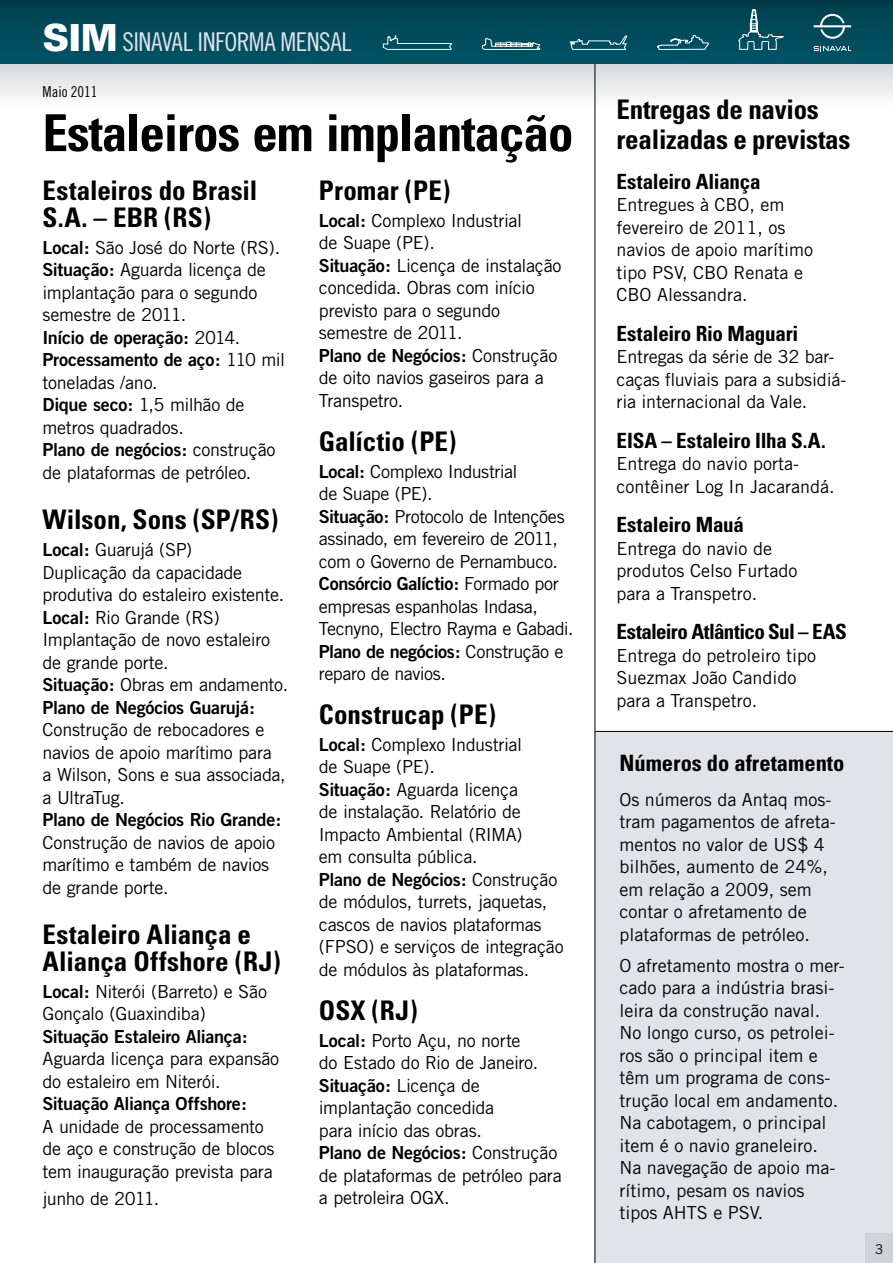
<style>
.page{position:relative;width:893px;height:1263px;background:#fff}
.page>*{position:absolute;margin:0;border:0;box-sizing:border-box;transform-origin:0 0}
.t1{font:700 condensed 51px "Univers";letter-spacing:-.02em;color:#000}
.t2{font:700 condensed 27px/27px "Univers";letter-spacing:-.01em;color:#000}
.t3{font:25.8px "Trade Gothic Cond Eighteen";letter-spacing:-.02em;color:#e0e3e7}
.t4{font:700 condensed 22.5px "Univers";color:#000}
.t5{font:700 condensed 21px "Univers";letter-spacing:-.015em;color:#000}
.t6{font:700 condensed 21px "Univers";letter-spacing:-.035em;color:#000}
.t7{font:18px/22.5px "Trade Gothic";letter-spacing:-.01em;color:#000}
.t8{font:18px/22.5px "Trade Gothic Bold Two";letter-spacing:-.015em;color:#000}
.t9{font:18px/22.5px "Trade Gothic";letter-spacing:-.03em;color:#000}
.t10{font:15px "Trade Gothic Cond Eighteen";color:#000}
.t11{font:13.5px "Trade Gothic";color:#000}
.s1{font-family:"Univers";font-weight:900;font-size:37.35px;color:#fff}
.s2{font-family:"Trade Gothic Bold Two"}
.s3{font-family:"Trade Gothic"}
</style>
<div class="page">
<div style="left:595px;top:731px;width:298px;height:532px;background:#e0e3e7"></div>
<hr style="left:595px;top:731px;width:298px;height:1px;background:#000">
<svg style="left:0;top:0;width:893px;height:106px"></svg>
<hr style="left:595px;top:64px;width:1px;height:1199px;background:#000">
<svg style="left:814px;top:14px;width:37px;height:25px"></svg>
<svg style="left:813px;top:46px;width:38px;height:5px"></svg>
<svg style="left:383px;top:35px;width:69px;height:24px;background:#19606f"></svg>
<svg style="left:655px;top:35px;width:54px;height:15px"></svg>
<svg style="left:482px;top:38px;width:58px;height:12px"></svg>
<svg style="left:738px;top:9px;width:46px;height:41px;background:#246270"></svg>
<svg style="left:570px;top:35px;width:58px;height:15px"></svg>
<div style="left:866px;top:1233px;width:27px;height:30px;background:#d0d2d7"></div>
<h3 class="t3" style="left:43px;top:27px;width:311px"><span class="s1">SIM</span> SINAVAL INFORMA MENSAL</h3>
<p class="t10" style="left:43px;top:83px;width:56px">MAIO 2011</p>
<h1 class="t1" style="left:43px;top:102px;width:532px">Estaleiros em implantação</h1>
<h2 class="t2" style="left:43px;top:177px;width:216px">Estaleiros do Brasil<br>S.A. – EBR (RS)</h2>
<p class="t7" style="left:43px;top:236px;width:239px"><span class="s2">Local:</span> São José do Norte (RS).<br><span class="s2">Situação:</span> Aguarda licença de implantação para o segundo semestre de 2011.</p>
<p class="t8" style="left:43px;top:326px;width:244px">Início de operação: <span class="s3">2014.<br></span>Processamento de aço: <span class="s3">110 mil</span></p>
<p class="t7" style="left:43px;top:371px;width:204px">toneladas /ano.<br><span class="s2">Dique seco:</span> 1,5 milhão de metros quadrados.</p>
<p class="t8" style="left:43px;top:438px;width:235px">Plano de negócios: <span class="s3">construção</span></p>
<p class="t7" style="left:43px;top:461px;width:210px">de plataformas de petróleo.</p>
<h2 class="t2" style="left:43px;top:506px;width:237px">Wilson, Sons (SP/RS)</h2>
<p class="t7" style="left:43px;top:538px;width:247px"><span class="s2">Local:</span> Guarujá (SP)<br>Duplicação da capacidade produtiva do estaleiro existente.<br><span class="s2">Local:</span> Rio Grande (RS)<br>Implantação de novo estaleiro de grande porte.<br><span class="s2">Situação:</span> Obras em andamento.</p>
<p class="t8" style="left:43px;top:695px;width:214px">Plano de Negócios Guarujá:</p>
<p class="t7" style="left:43px;top:718px;width:245px">Construção de rebocadores e navios de apoio marítimo para<br>a Wilson, Sons e sua associada, a UltraTug.</p>
<p class="t8" style="left:43px;top:808px;width:240px">Plano de Negócios Rio Grande:</p>
<p class="t7" style="left:43px;top:831px;width:234px">Construção de navios de apoio marítimo e também de navios de grande porte.</p>
<h2 class="t2" style="left:43px;top:921px;width:240px">Estaleiro Aliança e<br>Aliança Offshore (RJ)</h2>
<p class="t7" style="left:43px;top:980px;width:226px"><span class="s2">Local:</span> Niterói (Barreto) e São<br>Gonçalo (Guaxindiba)</p>
<p class="t8" style="left:43px;top:1025px;width:207px">Situação Estaleiro Aliança:</p>
<p class="t7" style="left:43px;top:1047px;width:238px">Aguarda licença para expansão do estaleiro em Niterói.</p>
<p class="t8" style="left:43px;top:1092px;width:206px">Situação Aliança Offshore:</p>
<p class="t7" style="left:43px;top:1115px;width:234px">A unidade de processamento de aço e construção de blocos tem inauguração prevista para</p>
<p class="t9" style="left:43px;top:1187px;width:118px">junho de 2011.</p>
<h2 class="t2" style="left:319px;top:177px;width:133px">Promar (PE)</h2>
<p class="t7" style="left:319px;top:209px;width:244px"><span class="s2">Local:</span> Complexo Industrial<br>de Suape (PE).<br><span class="s2">Situação:</span> Licença de instalação concedida. Obras com início previsto para o segundo semestre de 2011.</p>
<p class="t8" style="left:319px;top:344px;width:240px">Plano de Negócios: <span class="s3">Construção</span></p>
<p class="t7" style="left:319px;top:366px;width:226px">de oito navios gaseiros para a<br>Transpetro.</p>
<h2 class="t2" style="left:319px;top:428px;width:139px">Galíctio (PE)</h2>
<p class="t9" style="left:319px;top:460px;width:247px"><span class="s2">Local:</span> Complexo Industrial<br>de Suape (PE).<br><span class="s2">Situação:</span> Protocolo de Intenções assinado, em fevereiro de 2011, com o Governo de Pernambuco.</p>
<p class="t8" style="left:319px;top:572px;width:242px">Consórcio Galíctio: <span class="s3">Formado por</span></p>
<p class="t7" style="left:319px;top:595px;width:256px">empresas espanholas Indasa,<br>Tecnyno, Electro Rayma e Gabadi.</p>
<p class="t8" style="left:319px;top:640px;width:246px">Plano de negócios: <span class="s3">Construção e</span></p>
<p class="t9" style="left:319px;top:662px;width:129px">reparo de navios.</p>
<h2 class="t2" style="left:319px;top:701px;width:178px">Construcap (PE)</h2>
<p class="t7" style="left:319px;top:733px;width:205px"><span class="s2">Local:</span> Complexo Industrial de Suape (PE).<br><span class="s2">Situação:</span> Aguarda licença de instalação. Relatório de<br>Impacto Ambiental (RIMA) em consulta pública.</p>
<p class="t8" style="left:319px;top:868px;width:240px">Plano de Negócios: <span class="s3">Construção</span></p>
<p class="t7" style="left:319px;top:890px;width:246px">de módulos, turrets, jaquetas, cascos de navios plataformas (FPSO) e serviços de integração de módulos às plataformas.</p>
<h2 class="t2" style="left:319px;top:997px;width:100px">OSX (RJ)</h2>
<p class="t7" style="left:319px;top:1029px;width:221px"><span class="s2">Local:</span> Porto Açu, no norte do Estado do Rio de Janeiro.</p>
<p class="t8" style="left:319px;top:1074px;width:162px">Situação: <span class="s3">Licença de</span></p>
<p class="t7" style="left:319px;top:1096px;width:177px">implantação concedida para início das obras.</p>
<p class="t8" style="left:319px;top:1141px;width:240px">Plano de Negócios: <span class="s3">Construção</span></p>
<p class="t7" style="left:319px;top:1164px;width:244px">de plataformas de petróleo para a petroleira OGX.</p>
<h2 class="t2" style="left:617px;top:95px;width:235px;line-height:30px">Entregas de navios realizadas e previstas</h2>
<p class="t5" style="left:617px;top:168px;width:146px">Estaleiro Aliança</p>
<p class="t7" style="left:617px;top:193px;width:198px">Entregues à CBO, em fevereiro de 2011, os navios de apoio marítimo tipo PSV, CBO Renata e<br>CBO Alessandra.</p>
<p class="t5" style="left:617px;top:320px;width:183px">Estaleiro Rio Maguari</p>
<p class="t7" style="left:617px;top:345px;width:230px">Entregas da série de 32 bar&shy;caças fluviais para a subsidiá&shy;ria internacional da Vale.</p>
<p class="t5" style="left:617px;top:427px;width:211px">EISA – Estaleiro Ilha S.A.</p>
<p class="t7" style="left:617px;top:452px;width:219px">Entrega do navio porta&shy;contêiner Log In Jacarandá.</p>
<p class="t5" style="left:617px;top:512px;width:129px">Estaleiro Mauá</p>
<p class="t7" style="left:617px;top:537px;width:182px">Entrega do navio de produtos Celso Furtado para a Transpetro.</p>
<p class="t6" style="left:617px;top:619px;width:232px">Estaleiro Atlântico Sul – EAS</p>
<p class="t7" style="left:617px;top:644px;width:201px">Entrega do petroleiro tipo<br>Suezmax João Candido para a Transpetro.</p>
<p class="t4" style="left:619px;top:749px;width:226px">Números do afretamento</p>
<p class="t7" style="left:619px;top:788px;width:218px">Os números da Antaq mos&shy;tram pagamentos de afreta&shy;mentos no valor de US$ 4 bilhões, aumento de 24%, em relação a 2009, sem contar o afretamento de plataformas de petróleo.</p>
<p class="t7" style="left:619px;top:954px;width:227px">O afretamento mostra o mer&shy;cado para a indústria brasi&shy;leira da construção naval.<br>No longo curso, os petrolei&shy;ros são o principal item e têm um programa de cons&shy;trução local em andamento.<br>Na cabotagem, o principal item é o navio graneleiro.<br>Na navegação de apoio ma&shy;rítimo, pesam os navios tipos AHTS e PSV.</p>
<p class="t11" style="left:875px;top:1240px;width:10px">3</p>
</div>
